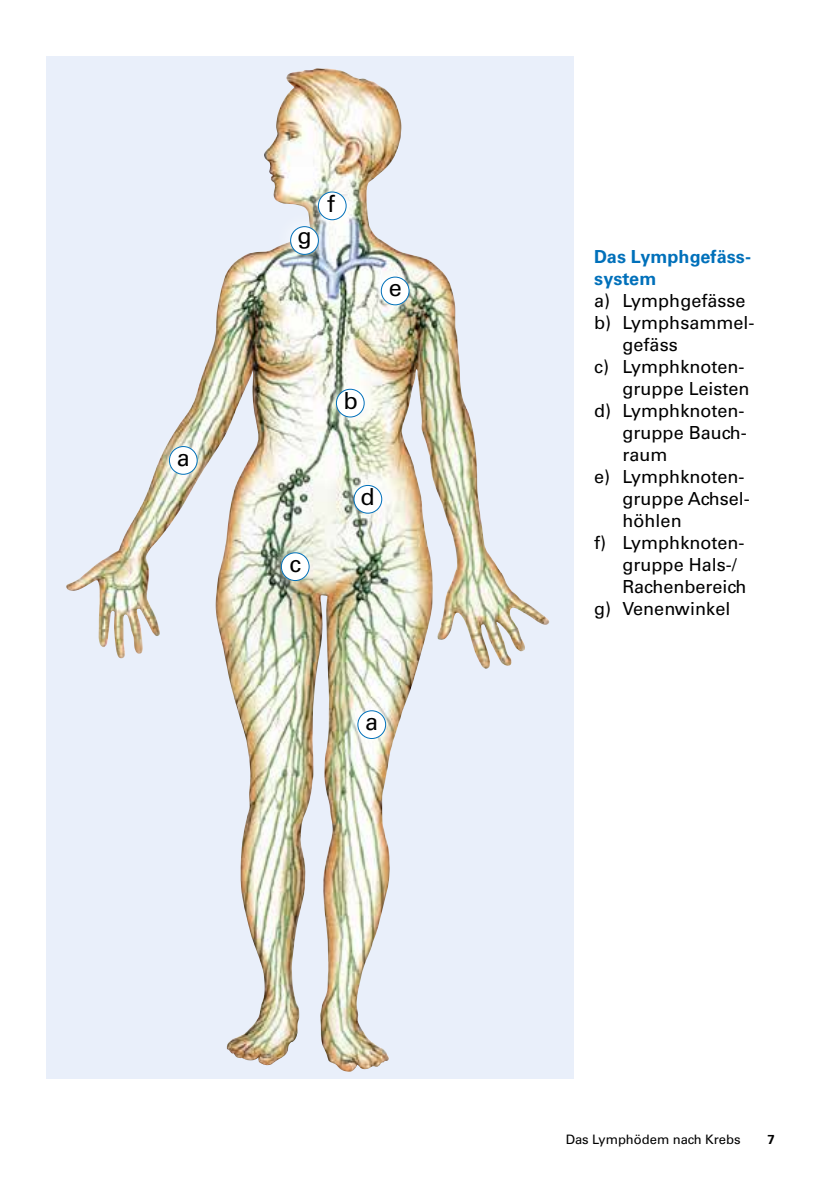
<style>
.page{position:relative;width:840px;height:1191px;background:#fff}
.page>*{position:absolute;margin:0;border:0;box-sizing:border-box;transform-origin:0 0}
.t1{font:23.4px "Univers LT Std";color:#000}
.t2{font:18px "Univers LT Std";color:#000}
.t3{font:700 18px/22px "Univers LT Std";letter-spacing:.005em;color:#0070ba}
.t4{font:13px "Univers LT Std";color:#000}
.t5{font:700 13px "Univers LT Std";color:#000}
</style>
<div class="page">
<img style="left:47px;top:56px;width:527px;height:1023px">
<img style="left:66px;top:68px;width:251px;height:582px">
<img style="left:363px;top:259px;width:64px;height:64px">
<div style="left:381px;top:277px;width:28px;height:28px;background:#fff;border-radius:50%"></div>
<div style="left:380px;top:277px;width:29px;height:28px;border:1px solid #0070ba;border-radius:50%"></div>
<img style="left:340px;top:693px;width:63px;height:63px">
<div style="left:357px;top:711px;width:28px;height:27px;background:#fff;border-radius:50%"></div>
<div style="left:357px;top:710px;width:29px;height:29px;border:1px solid #0070ba;border-radius:50%"></div>
<img style="left:263px;top:535px;width:64px;height:63px">
<div style="left:281px;top:553px;width:28px;height:27px;background:#fff;border-radius:50%"></div>
<div style="left:281px;top:552px;width:28px;height:29px;border:1px solid #0070ba;border-radius:50%"></div>
<img style="left:152px;top:429px;width:63px;height:63px">
<div style="left:169px;top:446px;width:28px;height:28px;background:#fff;border-radius:50%"></div>
<div style="left:169px;top:446px;width:28px;height:29px;border:1px solid #0070ba;border-radius:50%"></div>
<img style="left:300px;top:174px;width:64px;height:64px">
<div style="left:318px;top:192px;width:28px;height:28px;background:#fff;border-radius:50%"></div>
<div style="left:318px;top:191px;width:28px;height:29px;border:1px solid #0070ba;border-radius:50%"></div>
<svg style="left:318px;top:371px;width:64px;height:64px"></svg>
<div style="left:336px;top:389px;width:28px;height:28px;background:#fff;border-radius:50%"></div>
<div style="left:336px;top:389px;width:28px;height:28px;border:1px solid #0070ba;border-radius:50%"></div>
<svg style="left:336px;top:468px;width:63px;height:63px"></svg>
<div style="left:354px;top:485px;width:27px;height:28px;background:#fff;border-radius:50%"></div>
<div style="left:353px;top:485px;width:29px;height:28px;border:1px solid #0070ba;border-radius:50%"></div>
<img style="left:273px;top:209px;width:63px;height:63px">
<div style="left:290px;top:227px;width:28px;height:27px;background:#fff;border-radius:50%"></div>
<div style="left:290px;top:226px;width:29px;height:29px;border:1px solid #0070ba;border-radius:50%"></div>
<p class="t1" style="left:177px;top:443px;width:15px">a</p>
<p class="t1" style="left:297px;top:222px;width:16px">g</p>
<p class="t1" style="left:327px;top:190px;width:9px">f</p>
<p class="t1" style="left:388px;top:274px;width:15px">e</p>
<p class="t1" style="left:289px;top:549px;width:13px">c</p>
<p class="t1" style="left:343px;top:386px;width:16px">b</p>
<p class="t1" style="left:360px;top:482px;width:16px">d</p>
<p class="t1" style="left:365px;top:707px;width:15px">a</p>
<p class="t3" style="left:594px;top:246px;width:158px">Das Lymphgefäss&shy;system</p>
<p class="t2" style="left:594px;top:290px;width:153px">a) Lymphgefässe</p>
<p class="t2" style="left:594px;top:312px;width:162px">b) Lymphsammel-</p>
<p class="t2" style="left:622px;top:334px;width:57px">gefäss</p>
<p class="t2" style="left:594px;top:356px;width:151px">c) Lymphknoten-</p>
<p class="t2" style="left:622px;top:378px;width:128px">gruppe Leisten</p>
<p class="t2" style="left:594px;top:400px;width:151px">d) Lymphknoten-</p>
<p class="t2" style="left:622px;top:422px;width:126px">gruppe Bauch-</p>
<p class="t2" style="left:622px;top:444px;width:46px">raum</p>
<p class="t2" style="left:594px;top:466px;width:151px">e) Lymphknoten-</p>
<p class="t2" style="left:622px;top:488px;width:129px">gruppe Achsel-</p>
<p class="t2" style="left:622px;top:510px;width:61px">höhlen</p>
<p class="t2" style="left:594px;top:532px;width:151px">f) Lymphknoten-</p>
<p class="t2" style="left:622px;top:554px;width:116px">gruppe Hals-/</p>
<p class="t2" style="left:622px;top:576px;width:125px">Rachenbereich</p>
<p class="t2" style="left:594px;top:598px;width:138px">g) Venenwinkel</p>
<p class="t4" style="left:565px;top:1132px;width:176px">Das Lymphödem nach Krebs</p>
<p class="t5" style="left:767px;top:1132px;width:9px">7</p>
</div>
